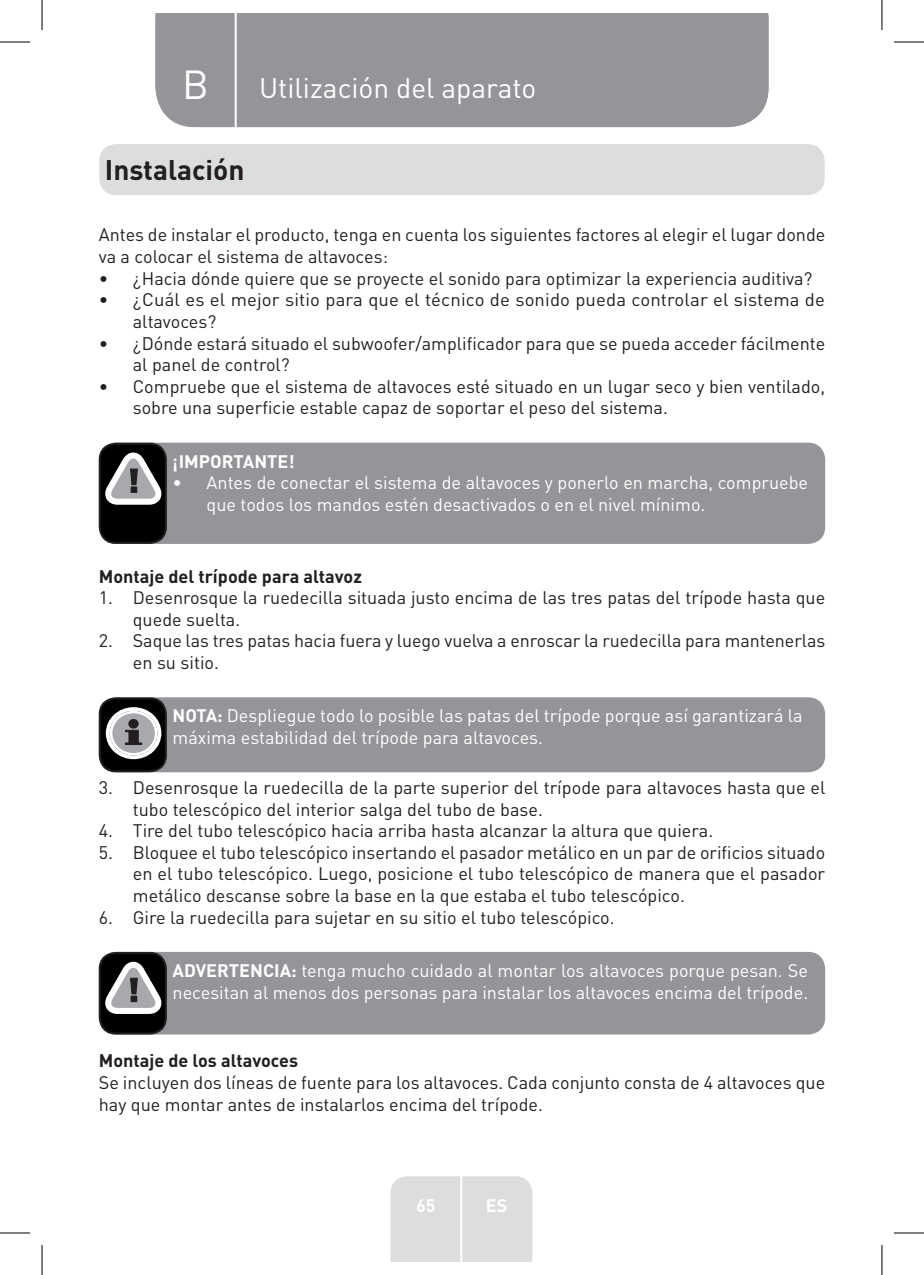
<style>
.page{position:relative;width:924px;height:1275px;background:#fff}
.page>*{position:absolute;margin:0;border:0;box-sizing:border-box;transform-origin:0 0}
.t1{font:40px "DIN Pro";color:#fff}
.TitreGauche__gabarit{font:28px "DIN Pro";color:#fff}
.Headline-01{font:700 28px "DIN Pro";color:#231f20}
.Body{font:18px/21.6px "DIN Pro";color:#231f20}
.White_Text{font:18px/21.6px "DIN Pro";color:#fff}
.Headline-02_SB{font:700 18px "DIN Pro";color:#231f20}
.Headline-02_SB_2mm{font:700 18px "DIN Pro";color:#231f20}
.White_Text-2{font:700 18px "DIN Pro";color:#fff}
.s1{font-weight:700}
</style>
<div class="page">
<div style="left:390px;top:1176px;width:142px;height:85px;background:#dcdddf"></div>
<hr style="left:460px;top:1153px;width:2px;height:108px;background:#fff">
<div style="left:155px;top:14px;width:613px;height:113px;background:#939598"></div>
<hr style="left:234px;top:14px;width:2px;height:116px;background:#fff">
<div style="left:99px;top:144px;width:725px;height:51px;background:#dcdddf;border-radius:17px"></div>
<div style="left:99px;top:443px;width:725px;height:101px;background:#939598;border-radius:17px"></div>
<div style="left:100px;top:444px;width:66px;height:99px;background:#000;border-radius:16px"></div>
<div style="left:99px;top:443px;width:68px;height:101px;border:2px solid #231f20;border-radius:16px"></div>
<svg style="left:105px;top:452px;width:57px;height:53px"></svg>
<div style="left:99px;top:697px;width:725px;height:75px;background:#939598;border-radius:17px"></div>
<div style="left:100px;top:698px;width:66px;height:73px;background:#000;border-radius:16px"></div>
<div style="left:99px;top:697px;width:68px;height:75px;border:2px solid #231f20;border-radius:16px"></div>
<svg style="left:106px;top:707px;width:55px;height:52px"></svg>
<div style="left:128px;top:719px;width:11px;height:9px;background:#231f20;border-radius:50%"></div>
<div style="left:99px;top:952px;width:725px;height:82px;background:#939598;border-radius:17px"></div>
<div style="left:100px;top:953px;width:66px;height:80px;background:#000;border-radius:16px"></div>
<div style="left:99px;top:952px;width:68px;height:82px;border:2px solid #231f20;border-radius:16px"></div>
<svg style="left:105px;top:961px;width:57px;height:53px"></svg>
<hr style="left:0;top:42px;width:30px;height:1px;background:#000">
<hr style="left:893px;top:42px;width:30px;height:1px;background:#000">
<hr style="left:0;top:1232px;width:30px;height:1px;background:#000">
<hr style="left:893px;top:1232px;width:30px;height:1px;background:#000">
<hr style="left:42px;top:0;width:1px;height:30px;background:#000">
<hr style="left:42px;top:1245px;width:1px;height:30px;background:#000">
<hr style="left:881px;top:0;width:1px;height:30px;background:#000">
<hr style="left:881px;top:1245px;width:1px;height:30px;background:#000">
<p class="t1" style="left:182px;top:57px;width:28px">B</p>
<p class="TitreGauche__gabarit" style="left:259px;top:69px;width:279px">Utilización del aparato</p>
<p class="Headline-01" style="left:105px;top:151px;width:141px">Instalación</p>
<p class="Body" style="left:99px;top:223px;width:727px">Antes de instalar el producto, tenga en cuenta los siguientes factores al elegir el lugar donde va a colocar el sistema de altavoces:</p>
<p class="Body" style="left:99px;top:267px;width:715px">• ¿Hacia dónde quiere que se proyecte el sonido para optimizar la experiencia auditiva?</p>
<p class="Body" style="left:133px;top:288px;width:693px;text-indent:-34px">• ¿Cuál es el mejor sitio para que el técnico de sonido pueda controlar el sistema de altavoces?</p>
<p class="Body" style="left:133px;top:331px;width:693px;text-indent:-34px">• ¿Dónde estará situado el subwoofer/amplificador para que se pueda acceder fácilmente al panel de control?</p>
<p class="Body" style="left:133px;top:375px;width:693px;text-indent:-34px">• Compruebe que el sistema de altavoces esté situado en un lugar seco y bien ventilado, sobre una superficie estable capaz de soportar el peso del sistema.</p>
<p class="White_Text-2" style="left:172px;top:449px;width:123px">¡IMPORTANTE!</p>
<p class="White_Text" style="left:206px;top:471px;width:602px;text-indent:-34px">• Antes de conectar el sistema de altavoces y ponerlo en marcha, compruebe que todos los mandos estén desactivados o en el nivel mínimo.</p>
<p class="Headline-02_SB" style="left:99px;top:564px;width:264px">Montaje del trípode para altavoz</p>
<p class="Body" style="left:133px;top:586px;width:693px;text-indent:-34px">1. Desenrosque la ruedecilla situada justo encima de las tres patas del trípode hasta que quede suelta.</p>
<p class="Body" style="left:133px;top:629px;width:693px;text-indent:-34px">2. Saque las tres patas hacia fuera y luego vuelva a enroscar la ruedecilla para mantenerlas en su sitio.</p>
<p class="White_Text" style="left:172px;top:704px;width:631px"><span class="s1">NOTA:</span> Despliegue todo lo posible las patas del trípode porque así garantizará la máxima estabilidad del trípode para altavoces.</p>
<p class="Body" style="left:133px;top:776px;width:693px;text-indent:-34px">3. Desenrosque la ruedecilla de la parte superior del trípode para altavoces hasta que el tubo telescópico del interior salga del tubo de base.</p>
<p class="Body" style="left:99px;top:819px;width:615px">4. Tire del tubo telescópico hacia arriba hasta alcanzar la altura que quiera.</p>
<p class="Body" style="left:133px;top:840px;width:693px;text-align:justify;text-indent:-34px">5. Bloquee el tubo telescópico insertando el pasador metálico en un par de orificios situado en el tubo telescópico. Luego, posicione el tubo telescópico de manera que el pasador metálico descanse sobre la base en la que estaba el tubo telescópico.</p>
<p class="Body" style="left:99px;top:905px;width:517px">6. Gire la ruedecilla para sujetar en su sitio el tubo telescópico.</p>
<p class="White_Text" style="left:172px;top:959px;width:636px"><span class="s1">ADVERTENCIA:</span> tenga mucho cuidado al montar los altavoces porque pesan. Se necesitan al menos dos personas para instalar los altavoces encima del trípode.</p>
<p class="Headline-02_SB_2mm" style="left:99px;top:1048px;width:201px">Montaje de los altavoces</p>
<p class="Body" style="left:99px;top:1071px;width:727px">Se incluyen dos líneas de fuente para los altavoces. Cada conjunto consta de 4 altavoces que hay que montar antes de instalarlos encima del trípode.</p>
<p class="White_Text-2" style="left:416px;top:1192px;width:21px">65</p>
<p class="White_Text-2" style="left:485px;top:1192px;width:23px">ES</p>
</div>
